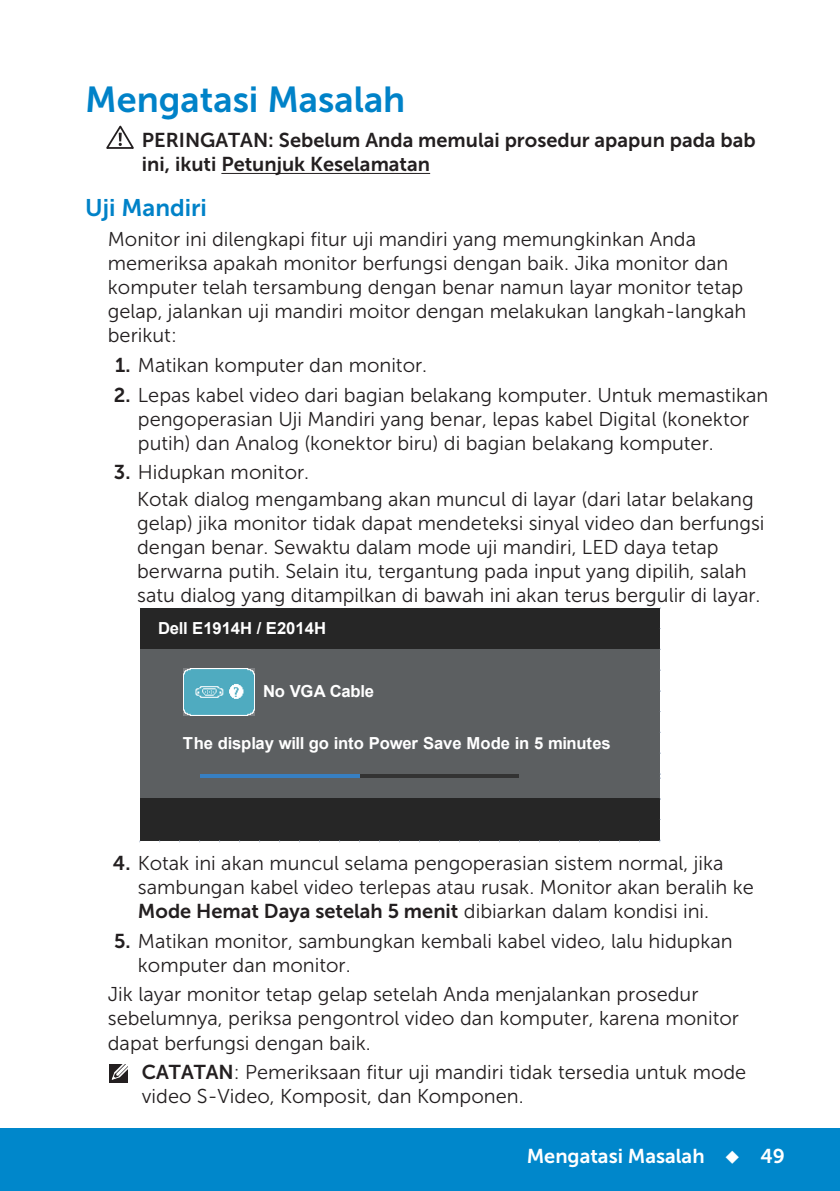
<style>
.page{position:relative;width:840px;height:1191px;background:#fff}
.page>*{position:absolute;margin:0;border:0;box-sizing:border-box;transform-origin:0 0}
.Head1{font:36px "Museo Sans For Dell 700";color:#0082c8}
.Head2{font:24px "Museo Sans For Dell 700";color:#0082c8}
.Paragraph_indent{font:20px/24px "Museo Sans For Dell 300";color:#231f20}
.Paragraph{font:20px/24px "Museo Sans For Dell 300";color:#231f20}
.Note{font:20px/24px "Museo Sans For Dell 300";color:#231f20}
.Caution{font:20px/24px "Museo Sans For Dell 700";color:#231f20}
.t1{font:20px "Museo Sans For Dell 700";color:#fff}
.t2{font:700 16.6px "Arial";letter-spacing:-.01em;color:#fff}
.s1{font-family:"Museo Sans For Dell 700"}
</style>
<div class="page">
<div style="left:0;top:1128px;width:839px;height:63px;background:#0087cb"></div>
<hr style="left:221px;top:173px;width:209px;height:1px;background:#231f20">
<div style="left:140px;top:608px;width:520px;height:42px;background:#262626"></div>
<div style="left:140px;top:649px;width:520px;height:125px;background:#5c5f61"></div>
<div style="left:140px;top:774px;width:60px;height:5px;background:#5c5f61"></div>
<div style="left:199px;top:774px;width:161px;height:5px;background:#377fc2"></div>
<div style="left:359px;top:774px;width:161px;height:5px;background:#333"></div>
<div style="left:519px;top:774px;width:141px;height:5px;background:#5c5f61"></div>
<div style="left:140px;top:778px;width:520px;height:21px;background:#5c5f61"></div>
<div style="left:140px;top:798px;width:520px;height:43px;background:#262626"></div>
<img style="left:184px;top:668px;width:70px;height:47px">
<svg style="left:106px;top:126px;width:28px;height:23px"></svg>
<div style="left:109px;top:1063px;width:19px;height:19px;background:#231f20"></div>
<svg style="left:111px;top:1063px;width:17px;height:17px"></svg>
<p class="Head1" style="left:85px;top:80px;width:321px">Mengatasi Masalah</p>
<p class="Caution" style="left:142px;top:128px;width:615px">PERINGATAN: Sebelum Anda memulai prosedur apapun pada bab ini, ikuti Petunjuk Keselamatan</p>
<p class="Head2" style="left:85px;top:195px;width:123px">Uji Mandiri</p>
<p class="Paragraph" style="left:108px;top:227px;width:639px">Monitor ini dilengkapi fitur uji mandiri yang memungkinkan Anda memeriksa apakah monitor berfungsi dengan baik. Jika monitor dan komputer telah tersambung dengan benar namun layar monitor tetap gelap, jalankan uji mandiri moitor dengan melakukan langkah-langkah berikut:</p>
<p class="Paragraph_indent" style="left:115px;top:353px;width:313px"><span class="s1">1.</span> Matikan komputer dan monitor.</p>
<p class="Paragraph_indent" style="left:138px;top:383px;width:631px;text-indent:-24px"><span class="s1">2.</span> Lepas kabel video dari bagian belakang komputer. Untuk memastikan pengoperasian Uji Mandiri yang benar, lepas kabel Digital (konektor putih) dan Analog (konektor biru) di bagian belakang komputer.</p>
<p class="Paragraph_indent" style="left:114px;top:460px;width:197px"><span class="s1">3.</span> Hidupkan monitor.</p>
<p class="Paragraph_indent" style="left:137px;top:487px;width:628px">Kotak dialog mengambang akan muncul di layar (dari latar belakang gelap) jika monitor tidak dapat mendeteksi sinyal video dan berfungsi dengan benar. Sewaktu dalam mode uji mandiri, LED daya tetap berwarna putih. Selain itu, tergantung pada input yang dipilih, salah satu dialog yang ditampilkan di bawah ini akan terus bergulir di layar.</p>
<p class="t2" style="left:158px;top:617px;width:169px">Dell E1914H / E2014H</p>
<p class="t2" style="left:263px;top:680px;width:112px">No VGA Cable</p>
<p class="t2" style="left:183px;top:732px;width:429px">The display will go into Power Save Mode in 5 minutes</p>
<p class="Paragraph_indent" style="left:138px;top:851px;width:617px;text-indent:-25px"><span class="s1">4.</span> Kotak ini akan muncul selama pengoperasian sistem normal, jika sambungan kabel video terlepas atau rusak. Monitor akan beralih ke<br><span class="s1">Mode Hemat Daya setelah 5 menit</span> dibiarkan dalam kondisi ini.</p>
<p class="Paragraph_indent" style="left:138px;top:929px;width:596px;text-indent:-24px"><span class="s1">5.</span> Matikan monitor, sambungkan kembali kabel video, lalu hidupkan komputer dan monitor.</p>
<p class="Paragraph" style="left:108px;top:982px;width:632px">Jik layar monitor tetap gelap setelah Anda menjalankan prosedur sebelumnya, periksa pengontrol video dan komputer, karena monitor dapat berfungsi dengan baik.</p>
<p class="Note" style="left:142px;top:1060px;width:605px"><span class="s1">CATATAN</span>: Pemeriksaan fitur uji mandiri tidak tersedia untuk mode video S-Video, Komposit, dan Komponen.</p>
<p class="t1" style="left:526px;top:1144px;width:259px">Mengatasi Masalah ◆ 49</p>
</div>
